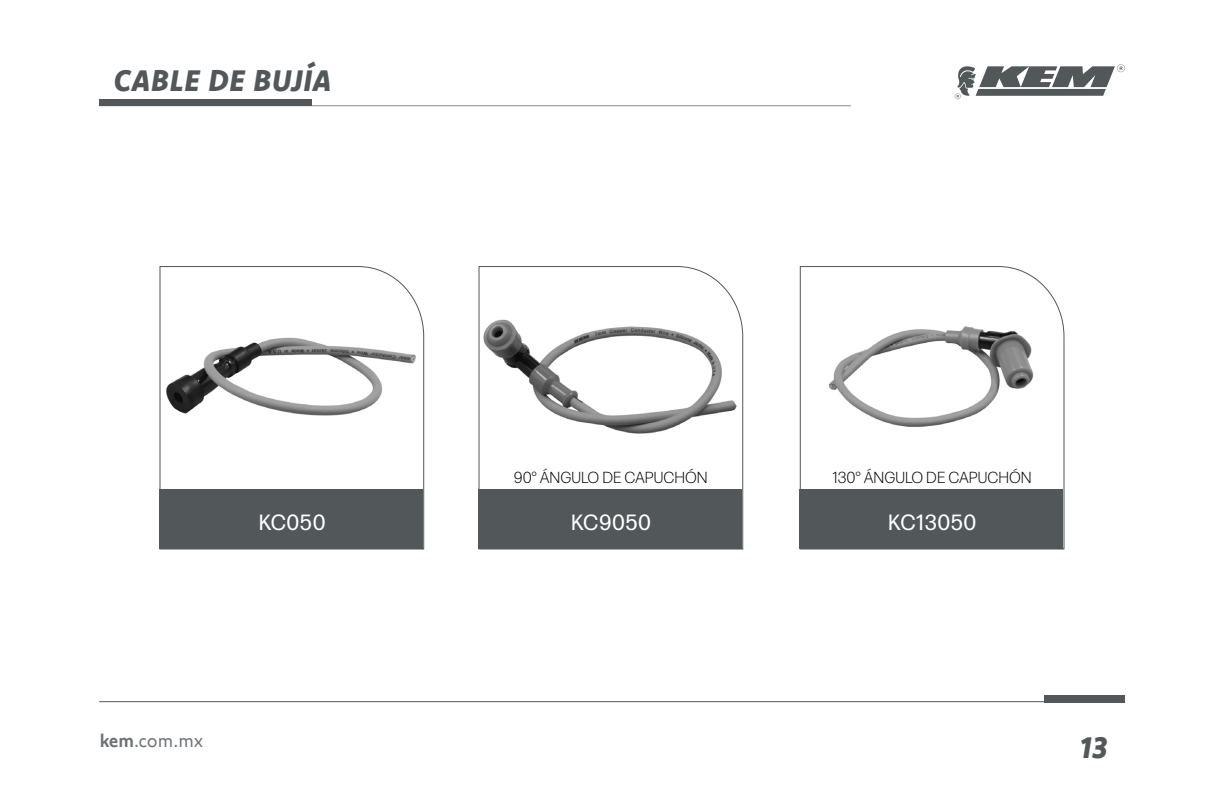
<style>
.page{position:relative;width:1224px;height:792px;background:#fff}
.page>*{position:absolute;margin:0;border:0;box-sizing:border-box;transform-origin:0 0}
.t1{font:italic 800 30px "Komet";letter-spacing:.025em;color:#52575a}
.t2{font:22px "Forma DJR Micro";letter-spacing:.025em;color:#fff}
.t3{font:18px "Komet";color:#52575a}
.t4{font:300 16px "Forma DJR Micro";color:#000}
.s1{font-weight:700}
</style>
<div class="page">
<hr style="left:99px;top:701px;width:1026px;height:1px;background:#52575a">
<div style="left:1044px;top:695px;width:81px;height:7px;background:#54575a"></div>
<hr style="left:99px;top:105px;width:752px;height:1px;background:#878b8d">
<div style="left:99px;top:99px;width:213px;height:7px;background:#54575a"></div>
<svg style="left:955px;top:64px;width:170px;height:35px"></svg>
<svg style="left:159px;top:266px;width:266px;height:284px"></svg>
<div style="left:160px;top:489px;width:263px;height:60px;background:#52575a"></div>
<svg style="left:478px;top:266px;width:266px;height:284px"></svg>
<div style="left:479px;top:489px;width:263px;height:60px;background:#52575a"></div>
<svg style="left:799px;top:266px;width:266px;height:284px"></svg>
<div style="left:800px;top:489px;width:263px;height:60px;background:#52575a"></div>
<h1 class="t1" style="left:113px;top:61px;width:220px">CABLE DE BUJÍA</h1>
<p class="t4" style="left:514px;top:468px;width:195px">90° ÁNGULO DE CAPUCHÓN</p>
<p class="t4" style="left:832px;top:468px;width:201px">130° ÁNGULO DE CAPUCHÓN</p>
<h2 class="t2" style="left:259px;top:508px;width:68px">KC050</h2>
<h2 class="t2" style="left:571px;top:508px;width:81px">KC9050</h2>
<h2 class="t2" style="left:888px;top:508px;width:90px">KC13050</h2>
<p class="t3" style="left:99px;top:729px;width:106px"><span class="s1">kem</span>.com.mx</p>
<h1 class="t1" style="left:1080px;top:728px;width:29px">13</h1>
</div>
